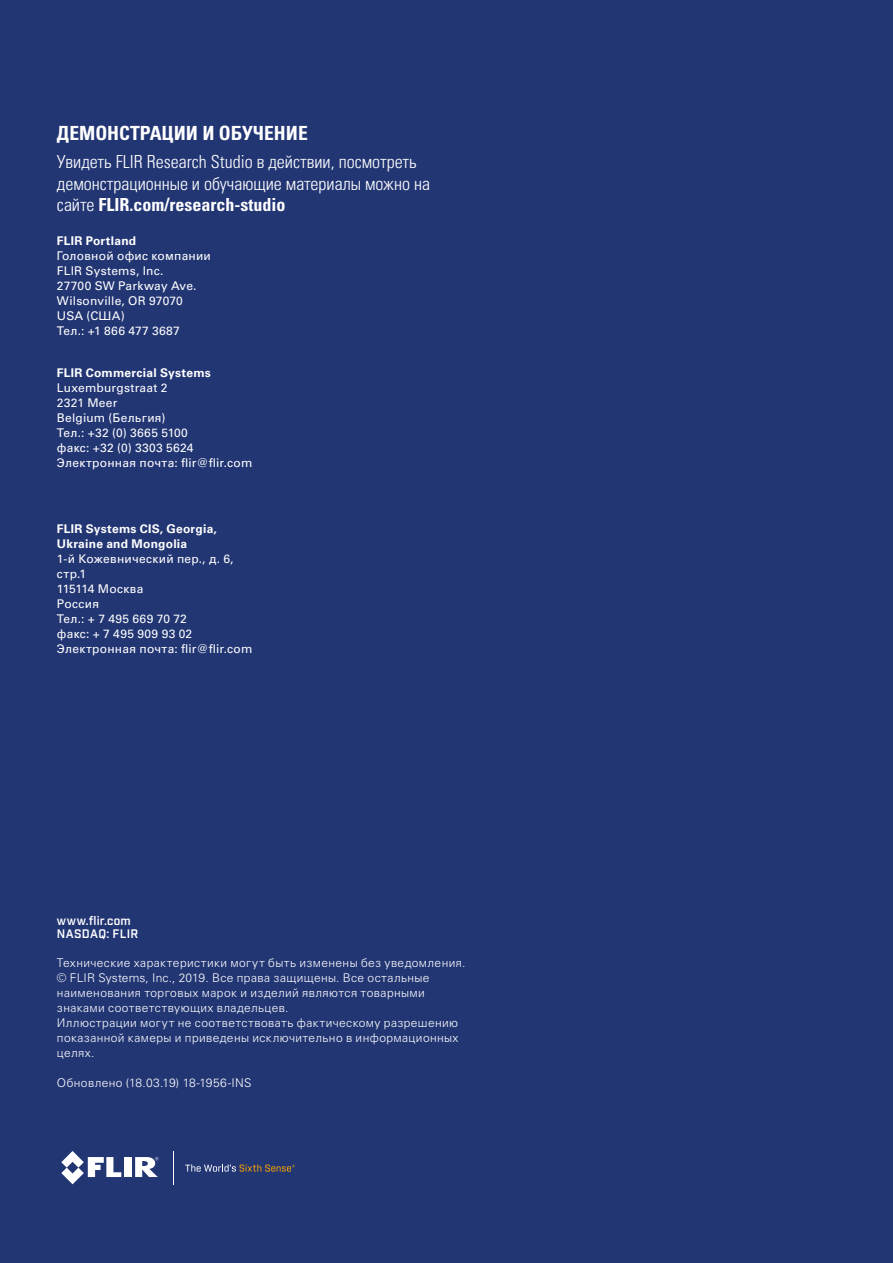
<style>
.page{position:relative;width:893px;height:1263px;background:#233674}
.page>*{position:absolute;margin:0;border:0;box-sizing:border-box;transform-origin:0 0}
.t1{font:19.5px "Univers LTCYR 67 Bold Cond";color:#fff}
.t2{font:18px/21.6px "Univers LTCYR 47 Light Cond";color:#fff}
.t3{font:18px "Univers LTCYR 67 Bold Cond";color:#fff}
.t4{font:300 12px/15px "Univers LTCYR 45";letter-spacing:.035em;color:#fff}
.t5{font:12px/15px "Univers LTCYR 55 Roman";letter-spacing:.02em;color:#fff}
.t6{font:700 12px/15px "Univers LTCYR 65";letter-spacing:.02em;color:#fff}
.t7{font:600 12px/13.5px "Industry";letter-spacing:.03em;color:#fff}
.s1{font-family:"Univers LTCYR 47 Light Cond"}
</style>
<div class="page">
<div style="left:125px;top:1157px;width:7px;height:20px;background:#fff"></div>
<svg style="left:61px;top:1151px;width:60px;height:33px"></svg>
<svg style="left:135px;top:1157px;width:23px;height:20px"></svg>
<hr style="left:173px;top:1151px;width:1px;height:33px;background:#fff">
<svg style="left:185px;top:1164px;width:110px;height:7px"></svg>
<h1 class="t1" style="left:57px;top:121px;width:252px">ДЕМОНСТРАЦИИ И ОБУЧЕНИЕ</h1>
<h2 class="t2" style="left:57px;top:150px;width:375px">Увидеть FLIR Research Studio в действии, посмотреть демонстрационные и обучающие материалы можно на</h2>
<h2 class="t3" style="left:57px;top:194px;width:230px"><span class="s1">сайте</span> FLIR.com/research-studio</h2>
<p class="t6" style="left:57px;top:233px;width:81px">FLIR Portland</p>
<p class="t5" style="left:57px;top:248px;width:155px">Головной офис компании<br>FLIR Systems, Inc.<br>27700 SW Parkway Ave.<br>Wilsonville, OR 97070<br>USA (США)<br>Тел.: +1 866 477 3687</p>
<p class="t6" style="left:57px;top:364px;width:155px">FLIR Commercial Systems</p>
<p class="t5" style="left:57px;top:380px;width:197px">Luxemburgstraat 2<br>2321 Meer<br>Belgium (Бельгия)<br>Тел.: +32 (0) 3665 5100<br>факс: +32 (0) 3303 5624<br>Электронная почта: flir@flir.com</p>
<p class="t6" style="left:57px;top:520px;width:161px">FLIR Systems CIS, Georgia,<br>Ukraine and Mongolia</p>
<p class="t5" style="left:57px;top:550px;width:197px">1-й Кожевнический пер., д. 6, стр.1<br>115114 Москва<br>Россия<br>Тел.: + 7 495 669 70 72<br>факс: + 7 495 909 93 02<br>Электронная почта: flir@flir.com</p>
<p class="t7" style="left:57px;top:914px;width:83px">www.flir.com<br>NASDAQ: FLIR</p>
<p class="t4" style="left:57px;top:955px;width:410px">Технические характеристики могут быть изменены без уведомления. © FLIR Systems, Inc., 2019. Все права защищены. Все остальные наименования торговых марок и изделий являются товарными знаками соответствующих владельцев.<br>Иллюстрации могут не соответствовать фактическому разрешению показанной камеры и приведены исключительно в информационных целях.</p>
<p class="t4" style="left:57px;top:1075px;width:196px">Обновлено (18.03.19) 18-1956-INS</p>
</div>
